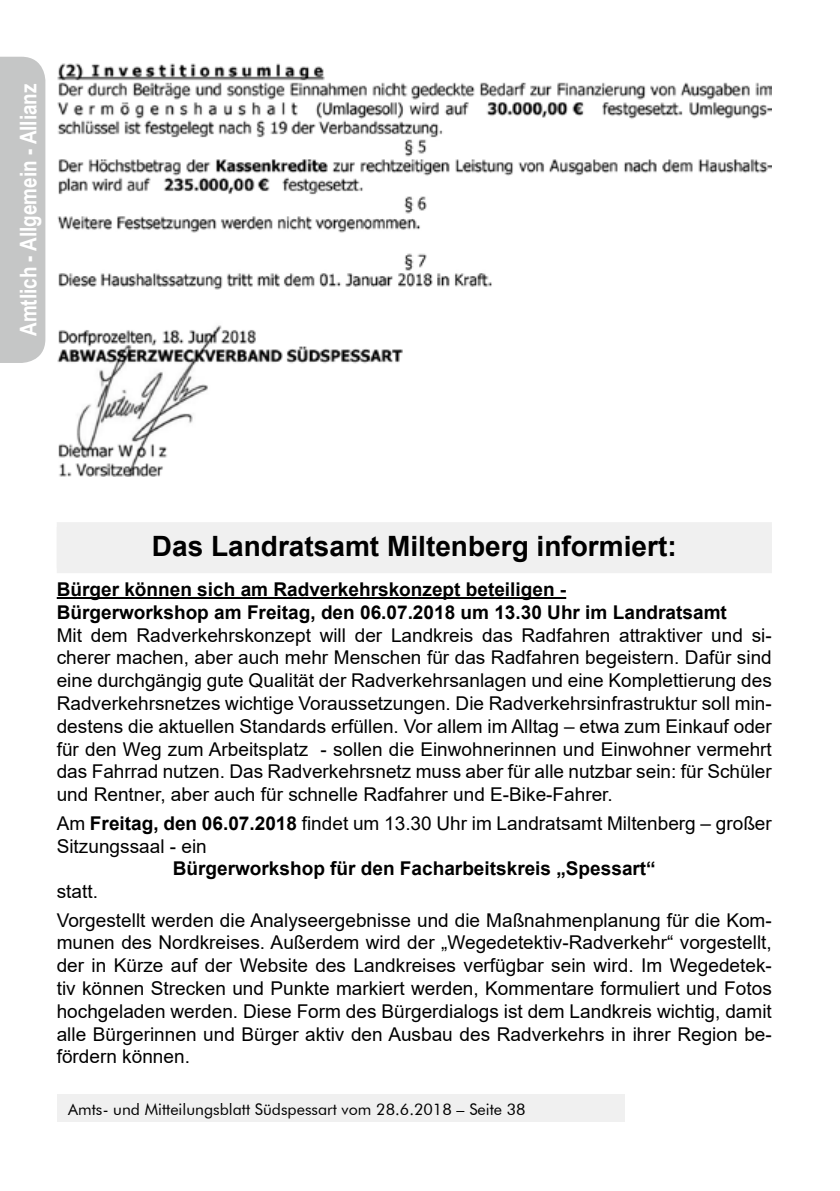
<style>
.page{position:relative;width:840px;height:1191px;background:#fff}
.page>*{position:absolute;margin:0;border:0;box-sizing:border-box;transform-origin:0 0}
.t1{font:700 28px "Arial";color:#000}
.t2{font:700 23px "Arial Narrow";color:#fff}
.t3{font:19px/22.8px "Arial";color:#000;text-align:justify}
.t4{font:700 19px/22.8px "Arial";color:#000}
.t5{font:16px "Futura BT";color:#000}
.s1{font-weight:700}
</style>
<div class="page">
<div style="left:57px;top:1095px;width:567px;height:27px;background:#f0f0f0"></div>
<div style="left:57px;top:527px;width:714px;height:46px;background:#f0f0f0"></div>
<div style="left:57px;top:522px;width:714px;height:46px;background:#f0f0f0"></div>
<hr style="left:57px;top:597px;width:509px;height:2px;background:#000">
<img style="left:57px;top:63px;width:714px;height:414px">
<div style="left:0;top:57px;width:45px;height:306px;background:#c5c6c6"></div>
<p class="t2" style="left:11px;top:336px;width:254px;rotate:-90deg">Amtlich - Allgemein - Allianz</p>
<h1 class="t1" style="left:152px;top:526px;width:526px">Das Landratsamt Miltenberg informiert:</h1>
<p class="t4" style="left:57px;top:578px;width:671px">Bürger können sich am Radverkehrskonzept beteiligen -<br>Bürgerworkshop am Freitag, den 06.07.2018 um 13.30 Uhr im Landratsamt</p>
<p class="t3" style="left:57px;top:623px;width:716px">Mit dem Radverkehrskonzept will der Landkreis das Radfahren attraktiver und si&shy;cherer machen, aber auch mehr Menschen für das Radfahren begeistern. Dafür sind eine durchgängig gute Qualität der Radverkehrsanlagen und eine Komplettierung des Radverkehrsnetzes wichtige Voraussetzungen. Die Radverkehrsinfrastruktur soll min&shy;destens die aktuellen Standards erfüllen. Vor allem im Alltag – etwa zum Einkauf oder für den Weg zum Arbeitsplatz - sollen die Einwohnerinnen und Einwohner vermehrt das Fahrrad nutzen. Das Radverkehrsnetz muss aber für alle nutzbar sein: für Schüler und Rentner, aber auch für schnelle Radfahrer und E-Bike-Fahrer.</p>
<p class="t3" style="left:57px;top:811px;width:716px">Am <span class="s1">Freitag, den 06.07.2018</span> findet um 13.30 Uhr im Landratsamt Miltenberg – großer<br>Sitzungssaal - ein</p>
<p class="t4" style="left:173px;top:857px;width:484px">Bürgerworkshop für den Facharbeitskreis „Spessart“</p>
<p class="t3" style="left:57px;top:877px;width:716px;line-height:28.4px">statt.<br>Vorgestellt werden die Analyseergebnisse und die Maßnahmenplanung für die Kom-</p>
<p class="t3" style="left:57px;top:931px;width:716px">munen des Nordkreises. Außerdem wird der „Wegedetektiv-Radverkehr“ vorgestellt, der in Kürze auf der Website des Landkreises verfügbar sein wird. Im Wegedetek&shy;tiv können Strecken und Punkte markiert werden, Kommentare formuliert und Fotos hochgeladen werden. Diese Form des Bürgerdialogs ist dem Landkreis wichtig, damit alle Bürgerinnen und Bürger aktiv den Ausbau des Radverkehrs in ihrer Region be&shy;fördern können.</p>
<p class="t5" style="left:68px;top:1099px;width:459px">Amts- und Mitteilungsblatt Südspessart vom 28.6.2018 – Seite 38</p>
</div>
